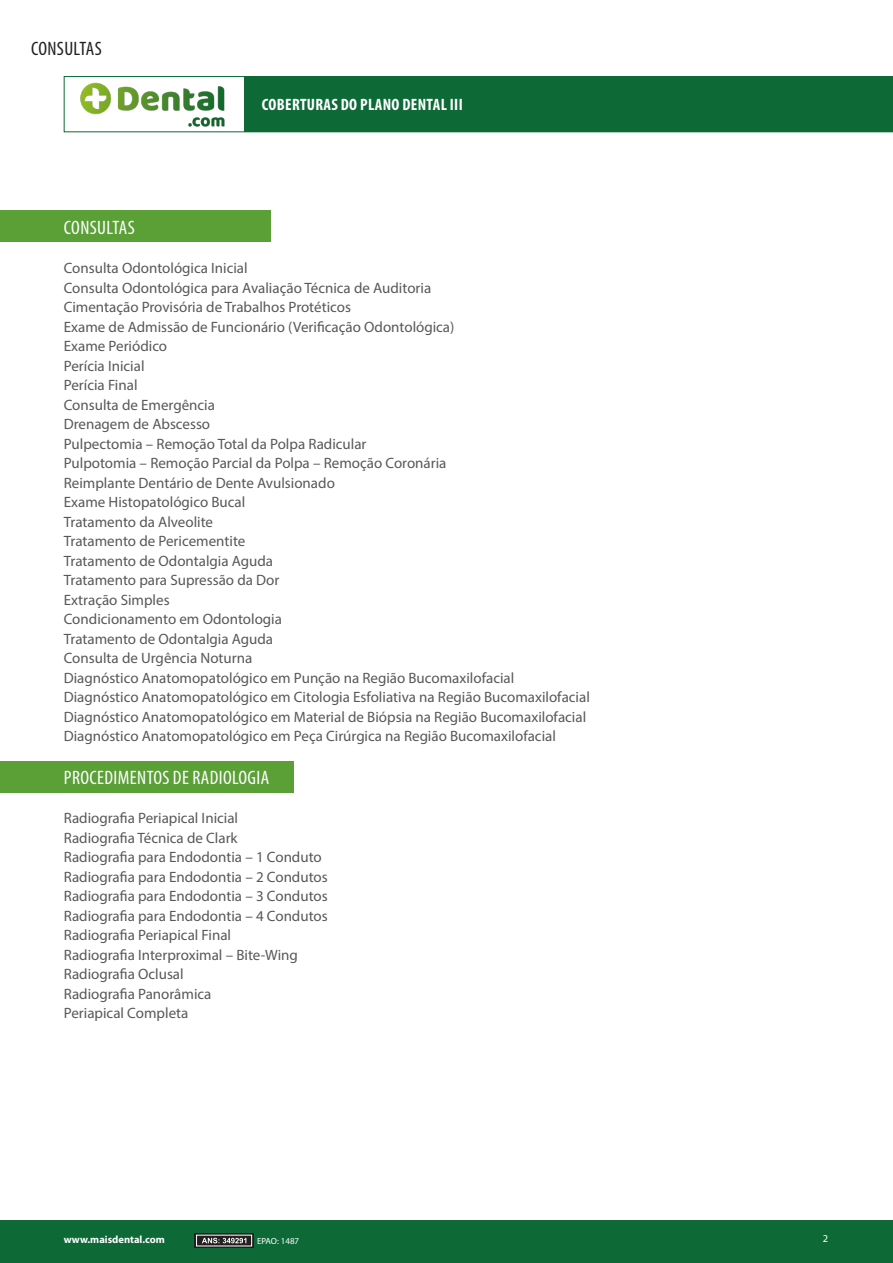
<style>
.page{position:relative;width:893px;height:1263px;background:#fff}
.page>*{position:absolute;margin:0;border:0;box-sizing:border-box;transform-origin:0 0}
.t1{font:condensed 19.5px "Myriad Pro";letter-spacing:.02em;color:#fff}
.t2{font:condensed 19.5px "Myriad Pro";letter-spacing:.02em;color:#231f20}
.t3{font:700 condensed 16.5px "Myriad Pro";letter-spacing:.02em;color:#fff}
.t4{font:15px/19.5px "Myriad Pro";color:#57585a}
.t5{font:700 10.5px "Myriad Pro";color:#fff}
.t6{font:10.5px "Myriad Pro";color:#fff}
.t7{font:8.85px "Myriad Pro";color:#fff}
</style>
<div class="page">
<div style="left:0;top:1220px;width:893px;height:43px;background:#0d6a37"></div>
<svg style="left:195px;top:1233px;width:59px;height:15px"></svg>
<svg style="left:202px;top:1238px;width:44px;height:5px"></svg>
<div style="left:0;top:210px;width:270px;height:32px;background:#5b9f37"></div>
<div style="left:0;top:761px;width:294px;height:31px;background:#5b9f37"></div>
<svg style="left:64px;top:76px;width:829px;height:56px"></svg>
<div style="left:244px;top:77px;width:649px;height:55px;background:#0d6a37"></div>
<img style="left:70px;top:76px;width:166px;height:57px">
<h1 class="t2" style="left:31px;top:37px;width:72px">CONSULTAS</h1>
<p class="t3" style="left:262px;top:94px;width:202px">COBERTURAS DO PLANO DENTAL III</p>
<h1 class="t1" style="left:64px;top:216px;width:72px">CONSULTAS</h1>
<p class="t4" style="left:64px;top:258px;width:528px">Consulta Odontológica Inicial<br>Consulta Odontológica para Avaliação Técnica de Auditoria<br>Cimentação Provisória de Trabalhos Protéticos<br>Exame de Admissão de Funcionário (Verificação Odontológica)<br>Exame Periódico<br>Perícia Inicial<br>Perícia Final<br>Consulta de Emergência<br>Drenagem de Abscesso<br>Pulpectomia – Remoção Total da Polpa Radicular<br>Pulpotomia – Remoção Parcial da Polpa – Remoção Coronária<br>Reimplante Dentário de Dente Avulsionado<br>Exame Histopatológico Bucal<br>Tratamento da Alveolite<br>Tratamento de Pericementite<br>Tratamento de Odontalgia Aguda<br>Tratamento para Supressão da Dor<br>Extração Simples<br>Condicionamento em Odontologia<br>Tratamento de Odontalgia Aguda<br>Consulta de Urgência Noturna<br>Diagnóstico Anatomopatológico em Punção na Região Bucomaxilofacial Diagnóstico Anatomopatológico em Citologia Esfoliativa na Região Bucomaxilofacial Diagnóstico Anatomopatológico em Material de Biópsia na Região Bucomaxilofacial Diagnóstico Anatomopatológico em Peça Cirúrgica na Região Bucomaxilofacial</p>
<h1 class="t1" style="left:64px;top:766px;width:207px">PROCEDIMENTOS DE RADIOLOGIA</h1>
<p class="t4" style="left:64px;top:808px;width:265px">Radiografia Periapical Inicial<br>Radiografia Técnica de Clark<br>Radiografia para Endodontia – 1 Conduto Radiografia para Endodontia – 2 Condutos Radiografia para Endodontia – 3 Condutos Radiografia para Endodontia – 4 Condutos Radiografia Periapical Final<br>Radiografia Interproximal – Bite-Wing Radiografia Oclusal<br>Radiografia Panorâmica<br>Periapical Completa</p>
<p class="t5" style="left:64px;top:1234px;width:103px">www.maisdental.com</p>
<p class="t7" style="left:257px;top:1235px;width:43px">EPAO: 1487</p>
<p class="t6" style="left:823px;top:1232px;width:7px">2</p>
</div>
